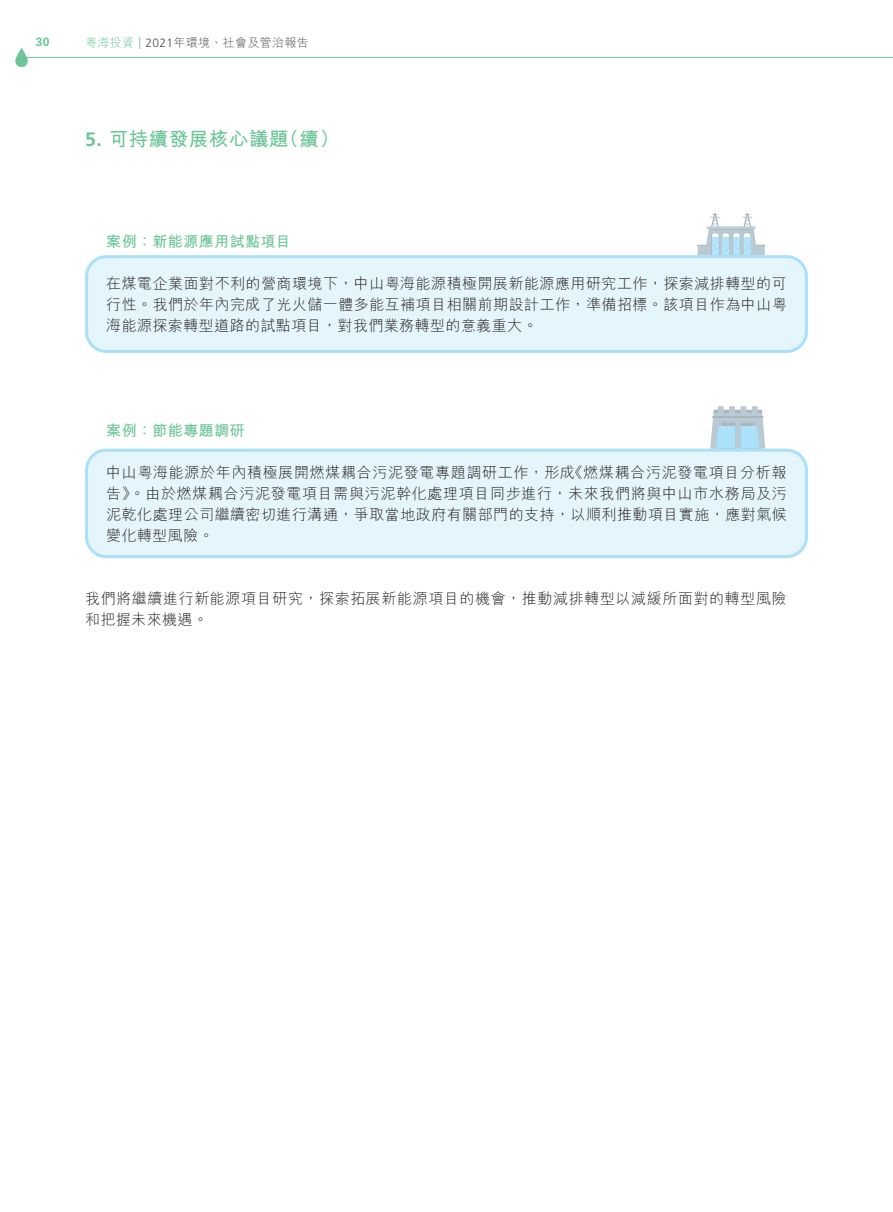
<style>
.page{position:relative;width:893px;height:1212px;background:#fff}
.page>*{position:absolute;margin:0;border:0;box-sizing:border-box;transform-origin:0 0}
.t1{font:700 19.5px "M Hei HK";letter-spacing:.03em;color:#6ec599}
.t2{font:300 15px/21px "M Hei HK";letter-spacing:.03em;color:#231f20;text-align:justify}
.t3{font:700 15px "M Hei HK";letter-spacing:.03em;color:#6ec599}
.t4{font:300 12px "M Hei HK";letter-spacing:.03em;color:#4b4c4d}
.t5{font:700 12px "Univers LT Std";color:#6ec599}
.s1{font-family:"M Hei HKS";color:#6ec599}
.s2{color:#6ec599}
.s3{font-family:"Frutiger";color:#6ec599}
.s4{font-family:"Frutiger"}
.s5{font-family:"M Hei HKS"}
</style>
<div class="page">
<svg style="left:15px;top:47px;width:878px;height:20px"></svg>
<div style="left:87px;top:257px;width:719px;height:94px;background:#e5f5fc;border-radius:20px"></div>
<div style="left:85px;top:255px;width:723px;height:98px;border:3px solid #aae0f9;border-radius:20px"></div>
<div style="left:87px;top:450px;width:719px;height:107px;background:#e5f5fc;border-radius:20px"></div>
<div style="left:85px;top:449px;width:723px;height:109px;border:3px solid #aae0f9;border-radius:20px"></div>
<svg style="left:710px;top:406px;width:55px;height:43px;background:#bad6e3"></svg>
<hr style="left:712px;top:416px;width:52px;height:2px;background:#a7b6be">
<svg style="left:697px;top:213px;width:68px;height:42px"></svg>
<p class="t5" style="left:36px;top:35px;width:15px">30</p>
<p class="t4" style="left:85px;top:37px;width:225px"><span class="s1">粵</span><span class="s2">海投資</span> <span class="s3">|</span> <span class="s4">2021</span>年環境、社會及管治報告</p>
<h1 class="t1" style="left:85px;top:124px;width:256px"><span class="s4">5.</span> 可持續發展核心議題（續）</h1>
<p class="t3" style="left:106px;top:231px;width:186px">案例：新能源應用試點項目</p>
<p class="t2" style="left:106px;top:273px;width:682px">在煤電企業面對不利的營商環境下，中山<span class="s5">粵</span>海能源積極開展新能源應用研究工作，探索減排轉型的可行性。我們於年內完成了光火儲一體多能互補項目相關前期設計工作，準備招標。該項目作為中山<span class="s5">粵</span>海能源探索轉型道路的試點項目，對我們業務轉型的意義重大。</p>
<p class="t3" style="left:106px;top:420px;width:140px">案例：節能專題調研</p>
<p class="t2" style="left:106px;top:462px;width:682px">中山<span class="s5">粵</span>海能源於年內積極展開燃煤耦合污泥發電專題調研工作，形成《燃煤耦合污泥發電項目分析報告》。由於燃煤耦合污泥發電項目需與污泥幹化處理項目同步進行，未來我們將與中山市水務局及污泥乾化處理公司繼續密切進行溝通，爭取當地政府有關部門的支持，以順利推動項目實施，應對氣候變化轉型風險。</p>
<p class="t2" style="left:85px;top:588px;width:703px">我們將繼續進行新能源項目研究，探索拓展新能源項目的機會，推動減排轉型以減緩所面對的轉型風險和把握未來機遇。</p>
</div>
